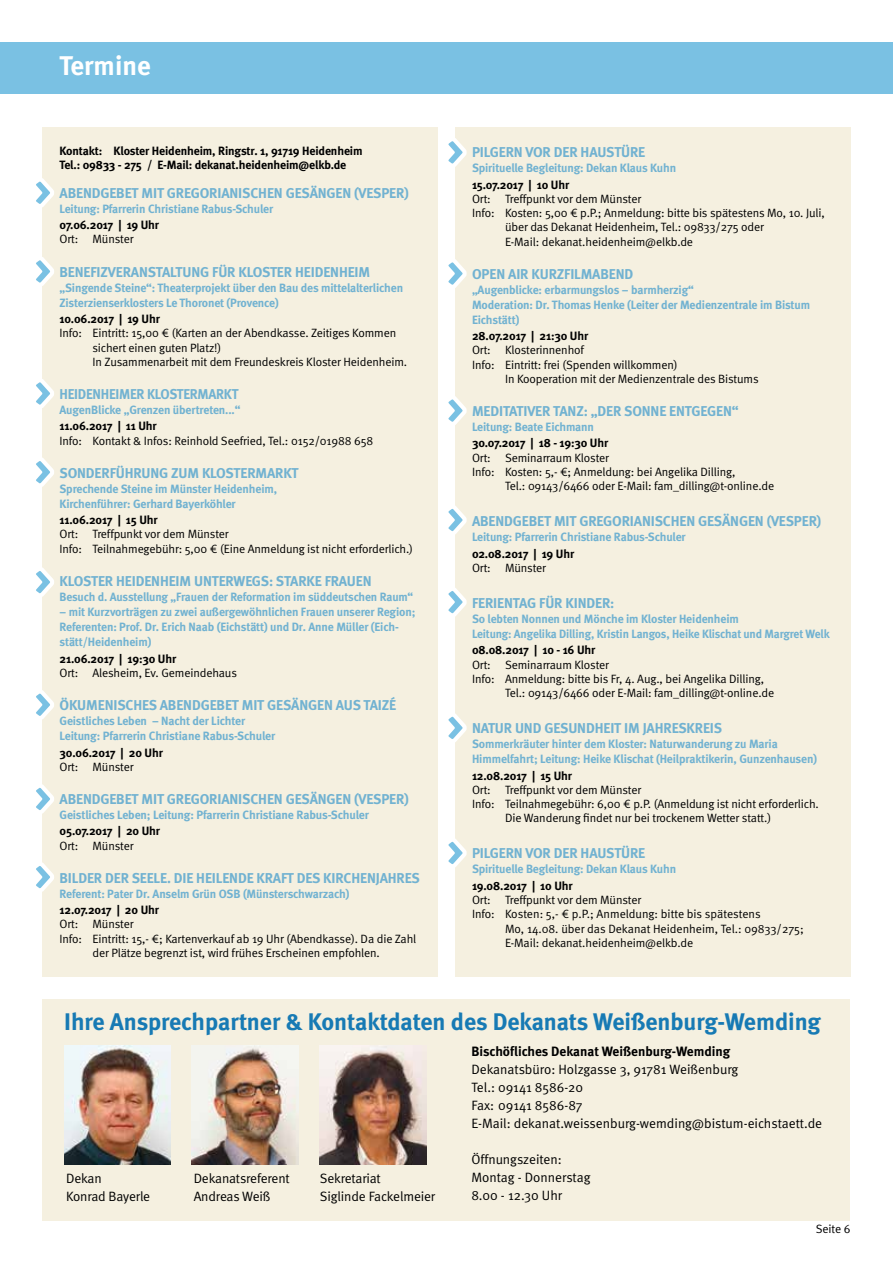
<style>
.page{position:relative;width:893px;height:1263px;background:#fff}
.page>*{position:absolute;margin:0;border:0;box-sizing:border-box;transform-origin:0 0}
.t1{font:700 27px "Meta";color:#fff}
.t2{font:700 24px "Meta";color:#177ab4}
.t3{font:700 14.25px "Meta";letter-spacing:-.01em;color:#71b2d1}
.t4{font:700 14.25px "Meta";letter-spacing:-.01em;color:#71b2d1;scale:.96 1}
.t5{font:13.5px/18px "Meta Normal";letter-spacing:-.005em;color:#000}
.t6{font:700 13.5px "Meta";color:#000}
.t7{font:12px/14.2px "Meta Normal";letter-spacing:-.01em;color:#000}
.t8{font:700 12px/15px "Meta";letter-spacing:-.01em;color:#71b2d1}
.t9{font:700 12px/14.2px "Meta";letter-spacing:-.01em;color:#000}
</style>
<div class="page">
<div style="left:0;top:43px;width:893px;height:51px;background:#7ac1e3"></div>
<div style="left:455px;top:128px;width:395px;height:849px;background:#f5f0e0"></div>
<div style="left:43px;top:999px;width:807px;height:221px;background:#f5f0e0"></div>
<img style="left:64px;top:1045px;width:107px;height:119px">
<img style="left:192px;top:1045px;width:106px;height:119px">
<img style="left:320px;top:1045px;width:106px;height:119px">
<div style="left:43px;top:128px;width:395px;height:849px;background:#f5f0e0"></div>
<svg style="left:36px;top:170px;width:18px;height:55px"></svg>
<svg style="left:36px;top:249px;width:18px;height:54px"></svg>
<svg style="left:36px;top:560px;width:18px;height:54px"></svg>
<svg style="left:36px;top:682px;width:18px;height:55px"></svg>
<svg style="left:36px;top:777px;width:18px;height:54px"></svg>
<svg style="left:36px;top:855px;width:18px;height:54px"></svg>
<svg style="left:36px;top:371px;width:18px;height:54px"></svg>
<svg style="left:36px;top:450px;width:18px;height:54px"></svg>
<svg style="left:448px;top:259px;width:19px;height:29px"></svg>
<svg style="left:448px;top:713px;width:19px;height:29px"></svg>
<svg style="left:448px;top:839px;width:19px;height:28px"></svg>
<svg style="left:448px;top:588px;width:19px;height:28px"></svg>
<svg style="left:448px;top:506px;width:19px;height:28px"></svg>
<svg style="left:448px;top:396px;width:19px;height:29px"></svg>
<svg style="left:448px;top:138px;width:19px;height:29px"></svg>
<h1 class="t1" style="left:60px;top:50px;width:93px">Termine</h1>
<p class="t9" style="left:60px;top:144px;width:305px">Kontakt: Kloster Heidenheim, Ringstr. 1, 91719 Heidenheim<br>Tel.: 09833 - 275 / E-Mail: dekanat.heidenheim@elkb.de</p>
<p class="t3" style="left:60px;top:184px;width:351px">Abendgebet mit gregorianischen Gesängen (Vesper)</p>
<p class="t8" style="left:60px;top:201px;width:215px">Leitung: Pfarrerin Christiane Rabus-Schuler</p>
<p class="t9" style="left:60px;top:218px;width:101px">07.06.2017 | 19 Uhr</p>
<p class="t7" style="left:60px;top:232px;width:75px">Ort: Münster</p>
<p class="t3" style="left:60px;top:263px;width:105px">Benefizveranstalt</p>
<p class="t3" style="left:183px;top:263px;width:189px">ung für Kloster Heidenheim</p>
<p class="t8" style="left:60px;top:280px;width:345px">„Singende Steine“: Theaterprojekt über den Bau des mittelalterlichen<br>Zisterzienserklosters Le Thoronet (Provence)</p>
<p class="t9" style="left:60px;top:312px;width:102px">10.06.2017 | 19 Uhr</p>
<p class="t7" style="left:93px;top:326px;width:316px;text-indent:-33px">Info: Eintritt: 15,00 € (Karten an der Abendkasse. Zeitiges Kommen sichert einen guten Platz!)<br>In Zusammenarbeit mit dem Freundeskreis Kloster Heidenheim.</p>
<p class="t4" style="left:60px;top:385px;width:165px">Heidenheimer Klostermarkt</p>
<p class="t8" style="left:60px;top:402px;width:182px">AugenBlicke „Grenzen übertreten...“</p>
<p class="t9" style="left:60px;top:419px;width:99px">11.06.2017 | 11 Uhr</p>
<p class="t7" style="left:60px;top:433px;width:315px">Info: Kontakt &amp; Infos: Reinhold Seefried, Tel.: 0152/01988 658</p>
<p class="t3" style="left:60px;top:464px;width:217px">Sonderführung zum Klostermarkt</p>
<p class="t8" style="left:60px;top:481px;width:219px">Sprechende Steine im Münster Heidenheim,<br>Kirchenführer: Gerhard Bayerköhler</p>
<p class="t9" style="left:60px;top:513px;width:100px">11.06.2017 | 15 Uhr</p>
<p class="t7" style="left:60px;top:526px;width:355px;line-height:15px">Ort: Treffpunkt vor dem Münster<br>Info: Teilnahmegebühr: 5,00 € (Eine Anmeldung ist nicht erforderlich.)</p>
<p class="t3" style="left:60px;top:573px;width:297px">Kloster Heidenheim unterwegs: STARKE FRAUEN</p>
<p class="t8" style="left:60px;top:589px;width:355px">Besuch d. Ausstellung „Frauen der Reformation im süddeutschen Raum“</p>
<p class="t8" style="left:60px;top:604px;width:357px">– mit Kurzvorträgen zu zwei außergewöhnlichen Frauen unserer Region;<br>Referenten: Prof. Dr. Erich Naab (Eichstätt) und Dr. Anne Müller (Eich&shy;stätt/Heidenheim)</p>
<p class="t9" style="left:60px;top:651px;width:118px">21.06.2017 | 19:30 Uhr</p>
<p class="t7" style="left:60px;top:666px;width:179px">Ort: Alesheim, Ev. Gemeindehaus</p>
<p class="t3" style="left:60px;top:697px;width:338px">Ökumenisches Abendgebet mit Gesängen aus Taizé</p>
<p class="t8" style="left:60px;top:713px;width:217px">Geistliches Leben – Nacht der Lichter<br>Leitung: Pfarrerin Christiane Rabus-Schuler</p>
<p class="t9" style="left:60px;top:745px;width:105px">30.06.2017 | 20 Uhr</p>
<p class="t7" style="left:60px;top:759px;width:75px">Ort: Münster</p>
<p class="t3" style="left:60px;top:790px;width:351px">Abendgebet mit gregorianischen Gesängen (Vesper)</p>
<p class="t8" style="left:60px;top:807px;width:311px">Geistliches Leben; Leitung: Pfarrerin Christiane Rabus-Schuler</p>
<p class="t9" style="left:60px;top:824px;width:102px">05.07.2017 | 20 Uhr</p>
<p class="t7" style="left:60px;top:838px;width:75px">Ort: Münster</p>
<p class="t3" style="left:60px;top:869px;width:362px">Bilder der Seele. Die heilende Kraft des Kirchenjahres</p>
<p class="t8" style="left:60px;top:886px;width:291px">Referent: Pater Dr. Anselm Grün OS B (Münsterschwarzach)</p>
<p class="t9" style="left:60px;top:903px;width:101px">12.07.2017 | 20 Uhr</p>
<p class="t7" style="left:60px;top:917px;width:75px">Ort: Münster</p>
<p class="t7" style="left:60px;top:931px;width:358px">Info: Eintritt: 15,- €; Kartenverkauf ab 19 Uhr (Abendkasse). Da die Zahl</p>
<p class="t7" style="left:93px;top:945px;width:289px">der Plätze begrenzt ist, wird frühes Erscheinen empfohlen.</p>
<p class="t3" style="left:472px;top:144px;width:175px">Pilgern vor der Haustüre</p>
<p class="t8" style="left:472px;top:160px;width:206px">Spirituelle Begleitung: Dekan Klaus Kuhn</p>
<p class="t9" style="left:472px;top:177px;width:99px">15.07.2017 | 10 Uhr</p>
<p class="t7" style="left:472px;top:191px;width:171px">Ort: Treffpunkt vor dem Münster</p>
<p class="t7" style="left:472px;top:206px;width:354px">Info: Kosten: 5,00 € p.P.; Anmeldung: bitte bis spätestens Mo, 10. Juli,</p>
<p class="t7" style="left:505px;top:220px;width:260px">über das Dekanat Heidenheim, Tel.: 09833/275 oder</p>
<p class="t7" style="left:505px;top:234px;width:190px">E-Mail: dekanat.heidenheim@elkb.de</p>
<p class="t3" style="left:472px;top:265px;width:161px">Open Air Kurzfilmabend</p>
<p class="t8" style="left:472px;top:282px;width:340px">„Augenblicke: erbarmungslos – barmherzig“<br>Moderation: Dr. Thomas Henke (Leiter der Medienzentrale im Bistum<br>Eichstätt)</p>
<p class="t9" style="left:472px;top:329px;width:118px">28.07.2017 | 21:30 Uhr</p>
<p class="t7" style="left:472px;top:343px;width:114px">Ort: Klosterinnenhof</p>
<p class="t7" style="left:472px;top:357px;width:207px">Info: Eintritt: frei (Spenden willkommen)</p>
<p class="t7" style="left:505px;top:371px;width:255px">In Kooperation mit der Medienzentrale des Bistums</p>
<p class="t3" style="left:472px;top:402px;width:26px">Meditativ</p>
<p class="t3" style="left:535px;top:402px;width:205px">er Tanz: „Der Sonne entgegen“</p>
<p class="t8" style="left:472px;top:419px;width:124px">Leitung: Beate Eichmann</p>
<p class="t9" style="left:472px;top:436px;width:138px">30.07.2017 | 18 - 19:30 Uhr</p>
<p class="t7" style="left:472px;top:450px;width:139px">Ort: Seminarraum Kloster</p>
<p class="t7" style="left:472px;top:464px;width:265px">Info: Kosten: 5,- €; Anmeldung: bei Angelika Dilling,</p>
<p class="t7" style="left:505px;top:479px;width:271px">Tel.: 09143/6466 oder E-Mail: fam_dilling@t-online.de</p>
<p class="t3" style="left:472px;top:513px;width:351px">Abendgebet mit gregorianischen Gesängen (Vesper)</p>
<p class="t8" style="left:472px;top:529px;width:215px">Leitung: Pfarrerin Christiane Rabus-Schuler</p>
<p class="t9" style="left:472px;top:546px;width:104px">02.08.2017 | 19 Uhr</p>
<p class="t7" style="left:472px;top:560px;width:75px">Ort: Münster</p>
<p class="t3" style="left:472px;top:594px;width:144px">Feri entag für Kinder:</p>
<p class="t8" style="left:472px;top:611px;width:359px">So lebten Nonnen und Mönche im Kloster Heidenheim<br>Leitung: Angelika Dilling, Kristin Langos, Heike Klischat und Margret Welk</p>
<p class="t9" style="left:472px;top:643px;width:125px">08.08.2017 | 10 - 16 Uhr</p>
<p class="t7" style="left:472px;top:657px;width:139px">Ort: Seminarraum Kloster</p>
<p class="t7" style="left:472px;top:671px;width:293px">Info: Anmeldung: bitte bis Fr, 4. Aug., bei Angelika Dilling,</p>
<p class="t7" style="left:505px;top:686px;width:271px">Tel.: 09143/6466 oder E-Mail: fam_dilling@t-online.de</p>
<p class="t3" style="left:472px;top:720px;width:179px">Natur und Gesundheit im Jahr</p>
<p class="t3" style="left:672px;top:720px;width:52px">eskreis</p>
<p class="t8" style="left:472px;top:736px;width:347px">Sommerkräuter hinter dem Kloster: Naturwanderung zu Maria<br>Himmelfahrt; Leitung: Heike Klischat (Heilpraktikerin, Gunzenhausen)</p>
<p class="t9" style="left:472px;top:768px;width:102px">12.08.2017 | 15 Uhr</p>
<p class="t7" style="left:472px;top:782px;width:171px">Ort: Treffpunkt vor dem Münster</p>
<p class="t7" style="left:472px;top:797px;width:348px">Info: Teilnahmegebühr: 6,00 € p.P. (Anmeldung ist nicht erforderlich.</p>
<p class="t7" style="left:505px;top:811px;width:268px">Die Wanderung findet nur bei trockenem Wetter statt.)</p>
<p class="t3" style="left:472px;top:845px;width:175px">Pilgern vor der Haustüre</p>
<p class="t8" style="left:472px;top:861px;width:206px">Spirituelle Begleitung: Dekan Klaus Kuhn</p>
<p class="t9" style="left:472px;top:878px;width:102px">19.08.2017 | 10 Uhr</p>
<p class="t7" style="left:472px;top:893px;width:171px">Ort: Treffpunkt vor dem Münster</p>
<p class="t7" style="left:472px;top:907px;width:290px">Info: Kosten: 5,- € p.P.; Anmeldung: bitte bis spätestens</p>
<p class="t7" style="left:505px;top:921px;width:300px">Mo, 14.08. über das Dekanat Heidenheim, Tel.: 09833/275;</p>
<p class="t7" style="left:505px;top:935px;width:190px">E-Mail: dekanat.heidenheim@elkb.de</p>
<h2 class="t2" style="left:64px;top:1008px;width:759px">Ihre Ansprechpartner &amp; Kontaktdaten des Dekanats Weißenburg-Wemding</h2>
<p class="t5" style="left:66px;top:1169px;width:86px">Dekan<br>Konrad Bayerle</p>
<p class="t5" style="left:194px;top:1169px;width:98px">Dekanatsreferent<br>Andreas Weiß</p>
<p class="t5" style="left:320px;top:1169px;width:117px">Sekretariat<br>Siglinde Fackelmeier</p>
<p class="t6" style="left:471px;top:1043px;width:261px">Bischöfliches Dekanat Weißenburg-Wemding</p>
<p class="t5" style="left:471px;top:1060px;width:352px">Dekanatsbüro: Holzgasse 3, 91781 Weißenburg<br>Tel.: 09141 8586-20<br>Fax: 09141 8586-87<br>E-Mail: dekanat.weissenburg-wemding@bistum-eichstaett.de</p>
<p class="t5" style="left:471px;top:1150px;width:121px">Öffnungszeiten:<br>Montag - Donnerstag<br>8.00 - 12.30 Uhr</p>
<p class="t7" style="left:816px;top:1222px;width:36px">Seite 6</p>
</div>
